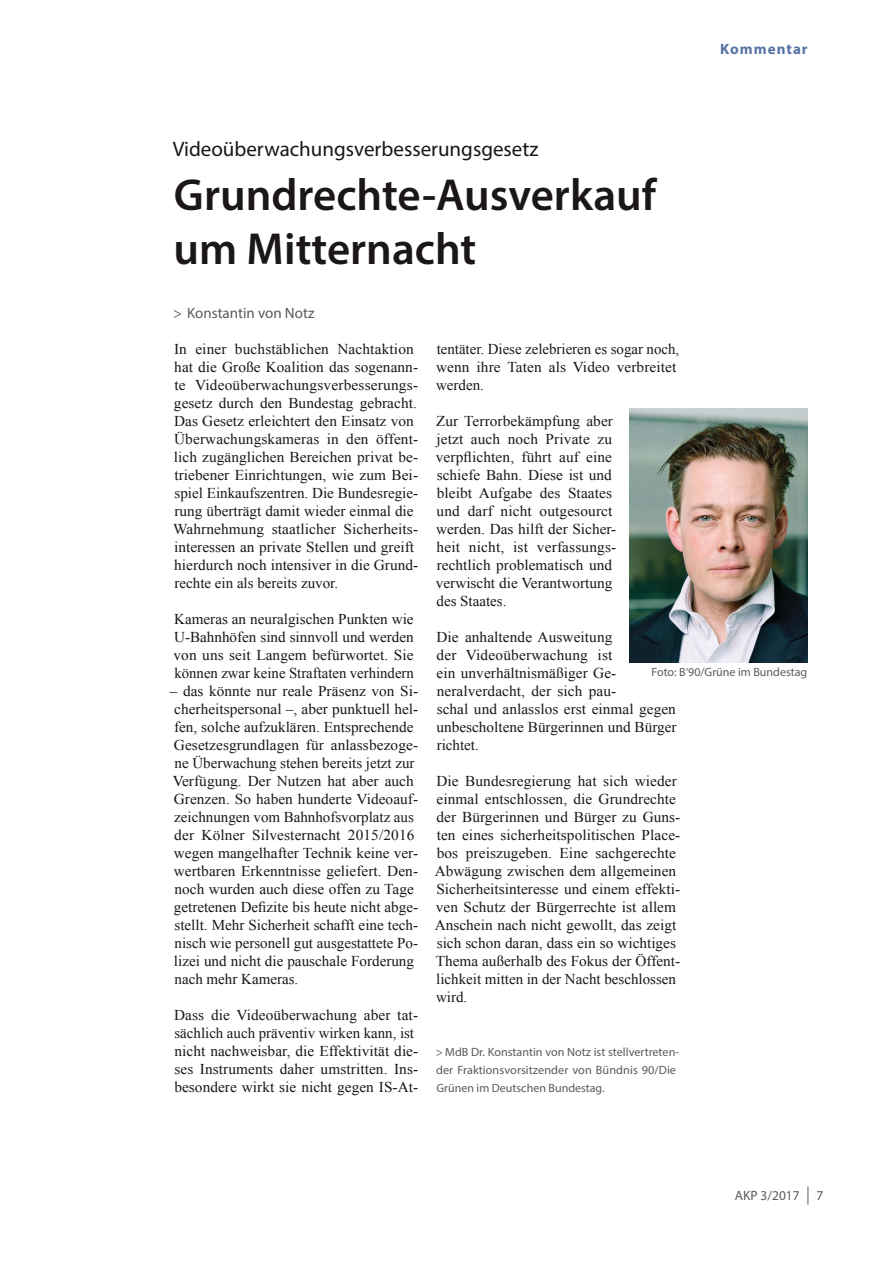
<style>
.page{position:relative;width:893px;height:1263px;background:#fff}
.page>*{position:absolute;margin:0;border:0;box-sizing:border-box;transform-origin:0 0}
.t1{font:600 45px/54px "Myriad Pro";color:#1a1716}
.t2{font:21px "Myriad Pro";color:#1a1716}
.t3{font:15px/18px "Times New Roman";letter-spacing:.005em;color:#1a1716}
.t4{font:15px "Myriad Pro";color:#5c5a57}
.t5{font:700 15px "Myriad Pro";letter-spacing:.07em;color:#5673a5}
.t6{font:13.5px "Myriad Pro";color:#5c5a57}
.t7{font:12px/18px "Myriad Pro";color:#5c5a57}
</style>
<div class="page">
<svg style="left:807px;top:1186px;width:1px;height:19px"></svg>
<img style="left:630px;top:408px;width:178px;height:255px">
<h2 class="t2" style="left:173px;top:136px;width:367px">Videoüberwachungsverbesserungsgesetz</h2>
<h1 class="t1" style="left:174px;top:166px;width:484px">Grundrechte-Ausverkauf um Mitternacht</h1>
<p class="t5" style="left:720px;top:39px;width:89px">Kommentar</p>
<p class="t4" style="left:173px;top:303px;width:143px">&gt; Konstantin von Notz</p>
<p class="t3" style="left:173px;top:339px;width:247px">In einer buchstäblichen Nachtaktion hat die Große Koalition das sogenann&shy;te Videoüberwachungsverbesserungs&shy;gesetz durch den Bundestag gebracht.<br>Das Gesetz erleichtert den Einsatz von Überwachungskameras in den öffent&shy;lich zugänglichen Bereichen privat be&shy;triebener Einrichtungen, wie zum Bei&shy;spiel Einkaufszentren. Die Bundesregie&shy;rung überträgt damit wieder einmal die Wahrnehmung staatlicher Sicherheits&shy;interessen an private Stellen und greift hierdurch noch intensiver in die Grund&shy;rechte ein als bereits zuvor.</p>
<p class="t3" style="left:174px;top:609px;width:242px;text-align:justify">Kameras an neuralgischen Punkten wie U-Bahnhöfen sind sinnvoll und werden von uns seit Langem befürwortet. Sie können zwar keine Straftaten verhindern</p>
<p class="t3" style="left:170px;top:681px;width:250px">– das könnte nur reale Präsenz von Si&shy;cherheitspersonal –, aber punktuell hel&shy;fen, solche aufzuklären. Entsprechende Gesetzesgrundlagen für anlassbezoge&shy;ne Überwachung stehen bereits jetzt zur Verfügung. Der Nutzen hat aber auch Grenzen. So haben hunderte Videoauf&shy;zeichnungen vom Bahnhofsvorplatz aus der Kölner Silvesternacht 2015/2016 wegen mangelhafter Technik keine ver&shy;wertbaren Erkenntnisse geliefert. Den&shy;noch wurden auch diese offen zu Tage getretenen Defizite bis heute nicht abge&shy;stellt. Mehr Sicherheit schafft eine tech&shy;nisch wie personell gut ausgestattete Po&shy;lizei und nicht die pauschale Forderung nach mehr Kameras.</p>
<p class="t3" style="left:174px;top:1005px;width:245px">Dass die Videoüberwachung aber tat&shy;sächlich auch präventiv wirken kann, ist nicht nachweisbar, die Effektivität die&shy;ses Instruments daher umstritten. Ins&shy;besondere wirkt sie nicht gegen IS-At-</p>
<p class="t3" style="left:436px;top:339px;width:245px">tentäter. Diese zelebrieren es sogar noch, wenn ihre Taten als Video verbreitet werden.</p>
<p class="t3" style="left:436px;top:411px;width:182px">Zur Terrorbekämpfung aber jetzt auch noch Private zu verpflichten, führt auf eine schiefe Bahn. Diese ist und bleibt Aufgabe des Staates und darf nicht outgesourct werden. Das hilft der Sicher&shy;heit nicht, ist verfassungs&shy;rechtlich problematisch und verwischt die Verantwortung des Staates.</p>
<p class="t3" style="left:436px;top:627px;width:242px">Die anhaltende Ausweitung<br>der Videoüberwachung ist<br>ein unverhältnismäßiger Ge&shy;neralverdacht, der sich pau-<br>schal und anlasslos erst einmal gegen unbescholtene Bürgerinnen und Bürger richtet.</p>
<p class="t3" style="left:435px;top:771px;width:247px">Die Bundesregierung hat sich wieder einmal entschlossen, die Grundrechte der Bürgerinnen und Bürger zu Guns&shy;ten eines sicherheitspolitischen Place&shy;bos preiszugeben. Eine sachgerechte Abwägung zwischen dem allgemeinen Sicherheitsinteresse und einem effekti&shy;ven Schutz der Bürgerrechte ist allem Anschein nach nicht gewollt, das zeigt sich schon daran, dass ein so wichtiges Thema außerhalb des Fokus der Öffent&shy;lichkeit mitten in der Nacht beschlossen wird.</p>
<p class="t7" style="left:652px;top:663px;width:157px">Foto: B‘90/Grüne im Bundestag</p>
<p class="t7" style="left:436px;top:1042px;width:245px">&gt; MdB Dr. Konstantin von Notz ist stellvertreten&shy;der Fraktionsvorsitzender von Bündnis 90/Die<br>Grünen im Deutschen Bundestag.</p>
<p class="t6" style="left:735px;top:1187px;width:66px">AKP 3/2017</p>
<p class="t6" style="left:816px;top:1187px;width:8px">7</p>
</div>
